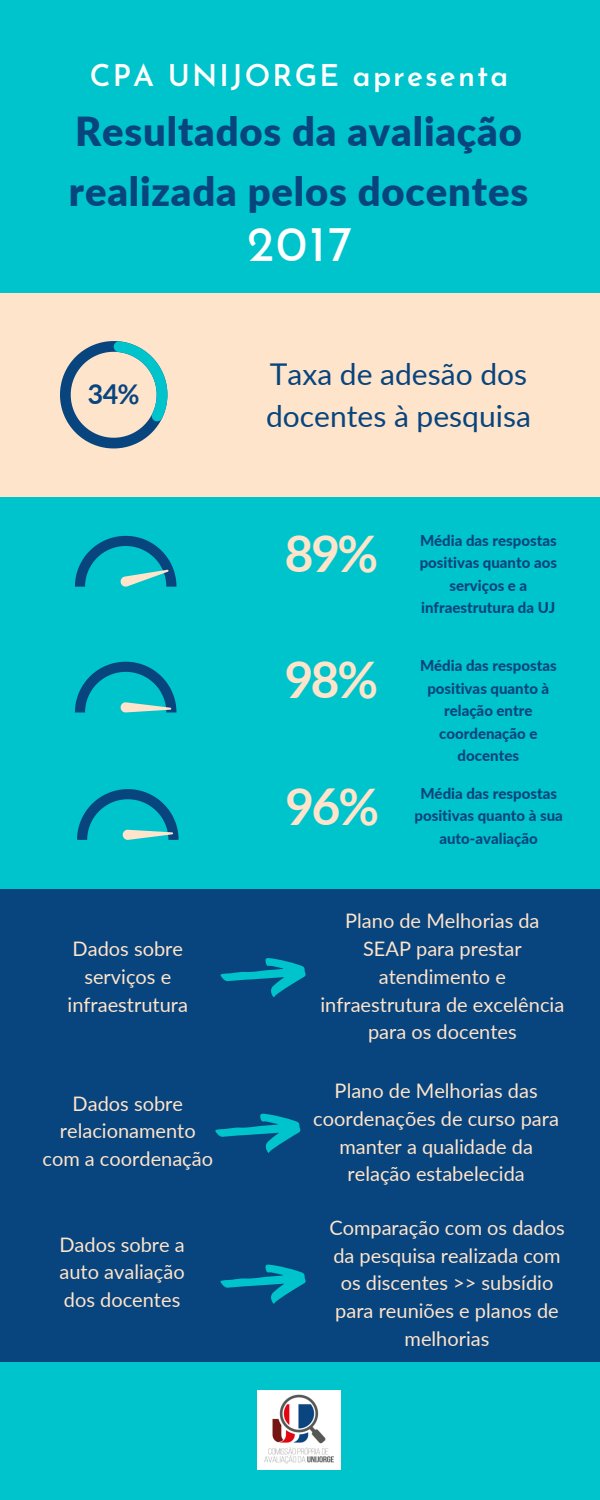
<style>
.page{position:relative;width:600px;height:1500px;background:#00c4cc}
.page>*{position:absolute;margin:0;border:0;box-sizing:border-box;transform-origin:0 0}
.t1{font:50px "Josefin Sans";color:#fff}
.t2{font:700 49.8px "Aleo";color:#fee4ca}
.t3{font:900 40px/60px "Lato";letter-spacing:.02em;color:#08447e}
.t4{font:30px/42px "Lato";color:#08447e}
.t5{font:600 30px "Josefin Sans";letter-spacing:.07em;color:#fff}
.t6{font:700 26.9px "Aleo";color:#08447e}
.t7{font:20px/27.8px "Lato";color:#fee4ca;text-align:center}
.t8{font:800 15px/22.5px "Lato";color:#08447e;text-align:center}
</style>
<div class="page">
<div style="left:0;top:293px;width:600px;height:203px;background:#fee4ca"></div>
<svg style="left:60px;top:341px;width:107px;height:107px"></svg>
<div style="left:0;top:890px;width:600px;height:472px;background:#08447e"></div>
<img style="left:258px;top:1390px;width:82px;height:80px">
<svg style="left:220px;top:958px;width:86px;height:39px"></svg>
<svg style="left:215px;top:1113px;width:86px;height:40px"></svg>
<svg style="left:220px;top:1264px;width:86px;height:40px"></svg>
<svg style="left:75px;top:536px;width:101px;height:51px"></svg>
<svg style="left:75px;top:662px;width:101px;height:50px"></svg>
<svg style="left:77px;top:789px;width:102px;height:51px"></svg>
<p class="t5" style="left:90px;top:63px;width:420px">CPA UNIJORGE apresenta</p>
<p class="t3" style="left:69px;top:100px;width:461px">Resultados da avaliação realizada pelos docentes</p>
<p class="t1" style="left:247px;top:224px;width:107px">2017</p>
<p class="t6" style="left:88px;top:379px;width:52px">34%</p>
<p class="t7" style="left:68px;top:935px;width:122px">Dados sobre serviços e infraestrutura</p>
<p class="t7" style="left:42px;top:1089px;width:172px">Dados sobre relacionamento com a coordenação</p>
<p class="t7" style="left:59px;top:1230px;width:127px;text-align:justify">Dados sobre a auto avaliação dos docentes</p>
<p class="t4" style="left:266px;top:352px;width:266px">Taxa de adesão dos docentes à pesquisa</p>
<p class="t2" style="left:286px;top:525px;width:93px">89%</p>
<p class="t8" style="left:420px;top:528px;width:139px">Média das respostas positivas quanto aos serviços e a infraestrutura da UJ</p>
<p class="t2" style="left:286px;top:651px;width:93px">98%</p>
<p class="t8" style="left:420px;top:654px;width:138px">Média das respostas positivas quanto à relação entre coordenação e docentes</p>
<p class="t2" style="left:287px;top:778px;width:93px">96%</p>
<p class="t8" style="left:414px;top:782px;width:150px">Média das respostas positivas quanto à sua auto-avaliação</p>
<p class="t7" style="left:320px;top:907px;width:245px">Plano de Melhorias da<br>SEAP para prestar atendimento e infraestrutura de excelência para os docentes</p>
<p class="t7" style="left:313px;top:1076px;width:247px">Plano de Melhorias das coordenações de curso para manter a qualidade da relação estabelecida</p>
<p class="t7" style="left:329px;top:1213px;width:237px">Comparação com os dados da pesquisa realizada com os discentes &gt;&gt; subsídio para reuniões e planos de melhorias</p>
</div>
